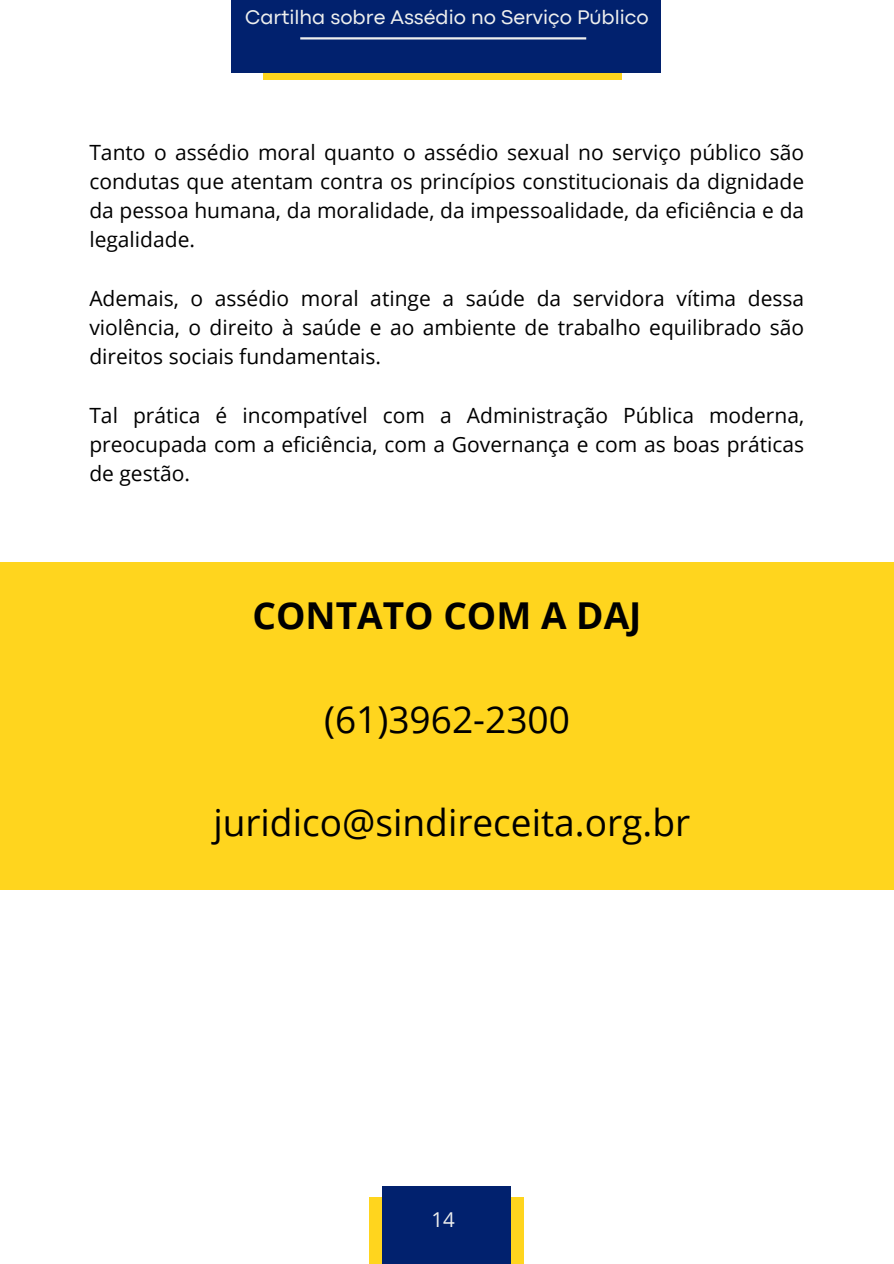
<style>
.page{position:relative;width:894px;height:1264px;background:#fff}
.page>*{position:absolute;margin:0;border:0;box-sizing:border-box;transform-origin:0 0}
.t1{font:37.05px "Open Sans";color:#000}
.t2{font:700 37.05px "Open Sans";color:#000}
.t3{font:21px/29.2px "Open Sans";color:#000;text-align:justify}
.t4{font:20.55px "Codec Pro";color:#eeefee}
.t5{font:20.4px "Open Sans";color:#eeefee}
</style>
<div class="page">
<div style="left:262px;top:0;width:359px;height:80px;background:#ffd51e"></div>
<div style="left:231px;top:0;width:429px;height:72px;background:#01216e"></div>
<hr style="left:300px;top:37px;width:286px;height:2px;background:#eeefee">
<div style="left:369px;top:1196px;width:155px;height:67px;background:#ffd51e"></div>
<div style="left:382px;top:1186px;width:129px;height:77px;background:#01216e"></div>
<div style="left:0;top:562px;width:893px;height:327px;background:#ffd51e"></div>
<p class="t4" style="left:245px;top:10px;width:405px">Cartilha sobre Assédio no Serviço Público</p>
<p class="t3" style="left:89px;top:137px;width:716px">Tanto o assédio moral quanto o assédio sexual no serviço público são condutas que atentam contra os princípios constitucionais da dignidade da pessoa humana, da moralidade, da impessoalidade, da eficiência e da legalidade.</p>
<p class="t3" style="left:89px;top:283px;width:716px">Ademais, o assédio moral atinge a saúde da servidora vítima dessa violência, o direito à saúde e ao ambiente de trabalho equilibrado são direitos sociais fundamentais.</p>
<p class="t3" style="left:89px;top:400px;width:716px">Tal prática é incompatível com a Administração Pública moderna, preocupada com a eficiência, com a Governança e com as boas práticas de gestão.</p>
<h1 class="t2" style="left:252px;top:589px;width:390px">CONTATO COM A DAJ</h1>
<h1 class="t1" style="left:324px;top:693px;width:247px">(61)3962-2300</h1>
<h1 class="t1" style="left:213px;top:796px;width:478px">juridico@sindireceita.org.br</h1>
<p class="t5" style="left:431px;top:1205px;width:25px">14</p>
</div>
